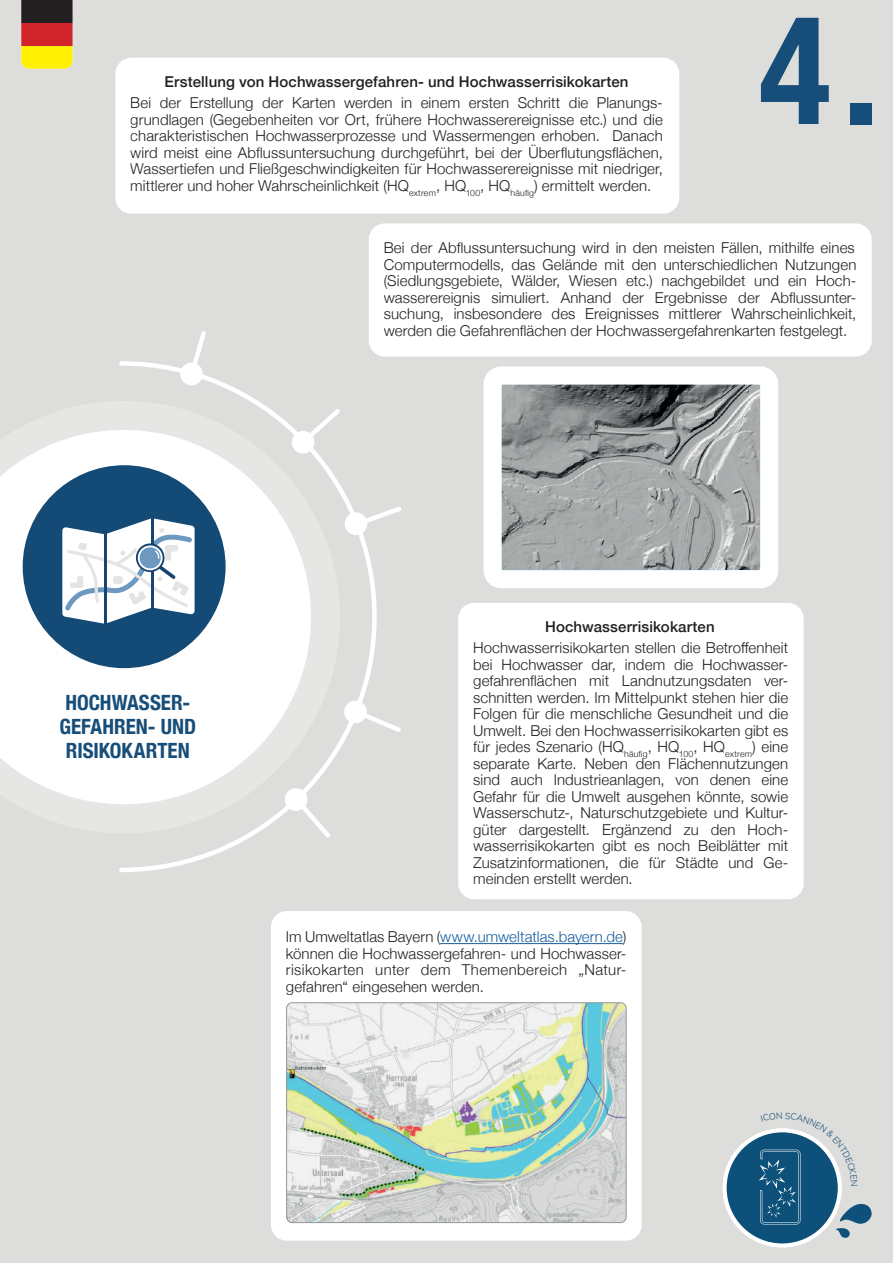
<style>
.page{position:relative;width:893px;height:1263px;background:#dddddb}
.page>*{position:absolute;margin:0;border:0;box-sizing:border-box;transform-origin:0 0}
.t1{font:700 condensed 150px "Helvetica Neue";color:#174e79}
.t2{font:700 condensed 21px/24px "Helvetica Neue";color:#174e79;text-align:center}
.t3{font:300 15px/16.5px "Helvetica Neue";letter-spacing:.01em;color:#231f20;text-align:justify}
.t4{font:500 15px "Helvetica Neue";letter-spacing:.01em;color:#231f20}
.s1{color:#175d9e}
</style>
<div class="page">
<svg style="left:723px;top:1128px;width:119px;height:119px"></svg>
<div style="left:727px;top:1132px;width:111px;height:111px;background:#0d5079;border-radius:50%"></div>
<div style="left:850px;top:103px;width:22px;height:22px;background:#174e79"></div>
<svg style="left:119px;top:361px;width:258px;height:511px"></svg>
<svg style="left:283px;top:833px;width:51px;height:9px"></svg>
<svg style="left:340px;top:405px;width:4px;height:49px"></svg>
<svg style="left:114px;top:401px;width:226px;height:432px"></svg>
<svg style="left:0;top:430px;width:311px;height:374px;fill:#fff"></svg>
<svg style="left:21px;top:0;width:52px;height:69px;background:#a6671e"></svg>
<div style="left:466px;top:610px;width:330px;height:282px;background:#fff;border-radius:9px"></div>
<div style="left:458px;top:603px;width:346px;height:296px;border:15px solid #fff;border-radius:9px"></div>
<div style="left:376px;top:231px;width:488px;height:118px;background:#fff;border-radius:9px"></div>
<div style="left:369px;top:223px;width:503px;height:133px;border:15px solid #fff;border-radius:9px"></div>
<div style="left:278px;top:918px;width:356px;height:315px;background:#fff;border-radius:9px"></div>
<hr style="left:440px;top:943px;width:183px;height:1px;background:#175d9e">
<div style="left:271px;top:911px;width:371px;height:330px;border:15px solid #fff;border-radius:9px"></div>
<img style="left:288px;top:1003px;width:338px;height:219px">
<div style="left:286px;top:1002px;width:340px;height:221px;border:1px solid #939598;border-radius:6px"></div>
<div style="left:123px;top:65px;width:549px;height:141px;background:#fff;border-radius:9px"></div>
<div style="left:115px;top:58px;width:564px;height:156px;border:15px solid #fff;border-radius:9px"></div>
<svg style="left:179px;top:331px;width:30px;height:56px"></svg>
<div style="left:344px;top:700px;width:23px;height:23px;background:#fff;border-radius:50%"></div>
<svg style="left:348px;top:705px;width:53px;height:31px"></svg>
<img style="left:503px;top:385px;width:256px;height:184px">
<div style="left:484px;top:366px;width:294px;height:222px;border:18px solid #fff;border-radius:9px"></div>
<svg style="left:343px;top:503px;width:58px;height:34px"></svg>
<div style="left:15px;top:458px;width:218px;height:218px;background:#fff;border-radius:50%"></div>
<div style="left:23px;top:465px;width:203px;height:203px;background:#134a76;border-radius:50%"></div>
<hr style="left:104px;top:532px;width:2px;height:94px;background:#174470">
<hr style="left:151px;top:516px;width:2px;height:95px;background:#174470">
<svg style="left:62px;top:518px;width:133px;height:106px"></svg>
<svg style="left:759px;top:1128px;width:113px;height:110px"></svg>
<p class="t4" style="left:165px;top:70px;width:465px">Erstellung von Hochwassergefahren- und Hochwasserrisikokarten</p>
<p class="t3" style="left:130px;top:93px;width:534px">Bei der Erstellung der Karten werden in einem ersten Schritt die Planungs&shy;grundlagen (Gegebenheiten vor Ort, frühere Hochwasserereignisse etc.) und die charakteristischen Hochwasserprozesse und Wassermengen erhoben. Danach wird meist eine Abflussuntersuchung durchgeführt, bei der Überflutungsflächen, Wassertiefen und Fließgeschwindigkeiten für Hochwasserereignisse mit niedriger, mittlerer und hoher Wahrscheinlichkeit (HQ<sub>extrem</sub>, HQ<sub>100</sub>, HQ<sub>häufig</sub>) ermittelt werden.</p>
<h1 class="t1" style="left:759px;top:-54px;width:73px">4</h1>
<p class="t3" style="left:384px;top:238px;width:474px">Bei der Abflussuntersuchung wird in den meisten Fällen, mithilfe eines Computermodells, das Gelände mit den unterschiedlichen Nutzungen (Siedlungsgebiete, Wälder, Wiesen etc.) nachgebildet und ein Hoch&shy;wasserereignis simuliert. Anhand der Ergebnisse der Abflussunter&shy;suchung, insbesondere des Ereignisses mittlerer Wahrscheinlichkeit, werden die Gefahrenflächen der Hochwassergefahrenkarten festgelegt.</p>
<h2 class="t2" style="left:59px;top:689px;width:138px">HOCHWASSER-<br>GEFAHREN- UND<br>RISIKOKARTEN</h2>
<p class="t4" style="left:545px;top:615px;width:171px">Hochwasserrisikokarten</p>
<p class="t3" style="left:473px;top:638px;width:317px">Hochwasserrisikokarten stellen die Betroffenheit bei Hochwasser dar, indem die Hochwasser&shy;gefahrenflächen mit Landnutzungsdaten ver&shy;schnitten werden. Im Mittelpunkt stehen hier die Folgen für die menschliche Gesundheit und die Umwelt. Bei den Hochwasserrisikokarten gibt es für jedes Szenario (HQ<sub>häufig</sub>, HQ<sub>100</sub>, HQ<sub>extrem</sub>) eine separate Karte. Neben den Flächennutzungen sind auch Industrieanlagen, von denen eine Gefahr für die Umwelt ausgehen könnte, sowie Wasserschutz-, Naturschutzgebiete und Kultur&shy;güter dargestellt. Ergänzend zu den Hoch&shy;wasserrisikokarten gibt es noch Beiblätter mit Zusatzinformationen, die für Städte und Ge&shy;meinden erstellt werden.</p>
<p class="t3" style="left:286px;top:927px;width:342px">Im Umweltatlas Bayern (<span class="s1">www.umweltatlas.bayern.de</span>) können die Hochwassergefahren- und Hochwasser&shy;risikokarten unter dem Themenbereich „Natur&shy;gefahren“ eingesehen werden.</p>
</div>
